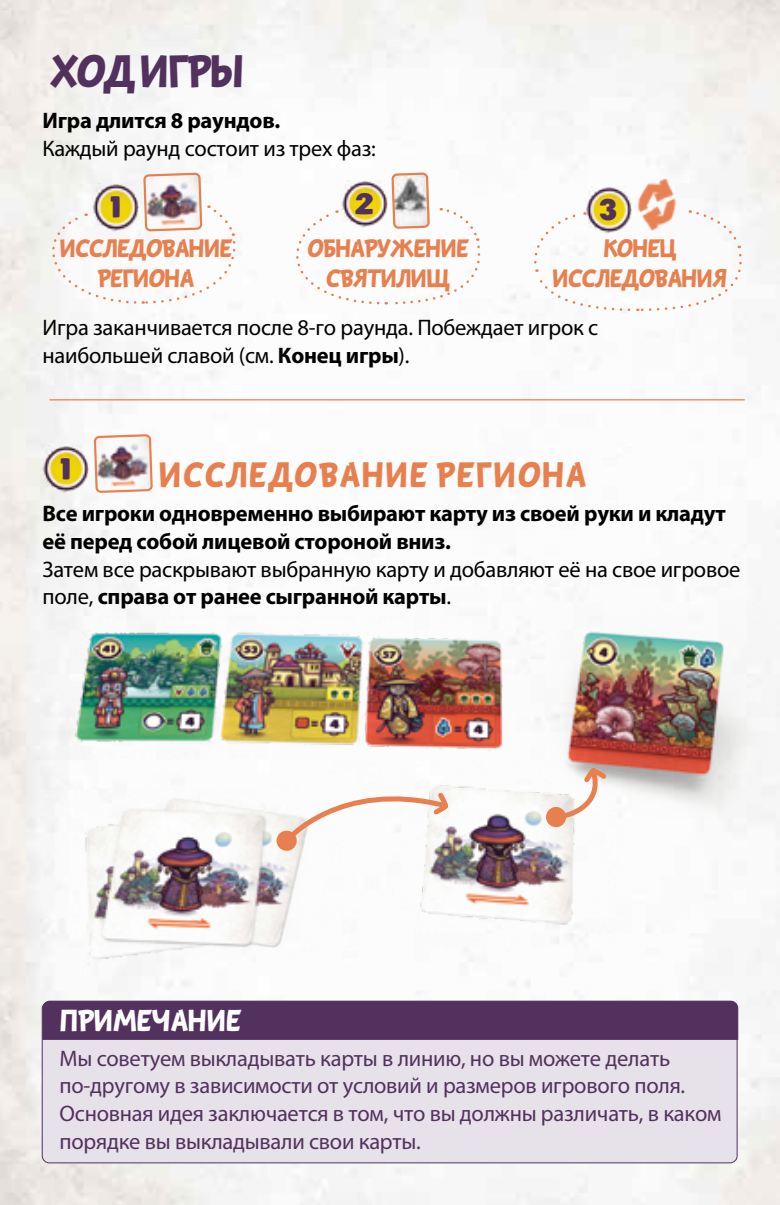
<style>
.page{position:relative;width:780px;height:1205px;background:#fff}
.page>*{position:absolute;margin:0;border:0;box-sizing:border-box;transform-origin:0 0}
.t1{font:700 45px "Dereza";letter-spacing:-.06em;color:#53315e}
.t2{font:700 35px "Dereza";letter-spacing:.02em;color:#e7804e}
.t3{font:700 30px "Dereza";letter-spacing:-.03em;color:#fff}
.t4{font:28.75px "Plump";color:#53315e}
.t5{font:700 25px/30px "Dereza";letter-spacing:-.05em;color:#e7804e;text-align:center}
.t6{font:22.5px/27.8px "Myriad Pro";letter-spacing:-.01em;color:#000}
.t7{font:22.5px/27.8px "Myriad Pro";letter-spacing:-.01em;color:#53315e}
.t8{font:700 22.5px/27.8px "Myriad Pro";letter-spacing:-.01em;color:#000}
.s1{font-weight:700}
</style>
<div class="page">
<img style="left:0;top:0;width:780px;height:1205px">
<div style="left:42px;top:1002px;width:695px;height:161px;background:#e7e2ea;border-radius:7px"></div>
<svg style="left:275px;top:48px;width:208px;height:258px"></svg>
<img style="left:629px;top:172px;width:55px;height:65px">
<svg style="left:637px;top:210px;width:106px;height:102px"></svg>
<svg style="left:533px;top:211px;width:98px;height:101px"></svg>
<svg style="left:28px;top:49px;width:209px;height:526px"></svg>
<img style="left:92px;top:183px;width:48px;height:48px">
<img style="left:341px;top:180px;width:48px;height:48px">
<img style="left:585px;top:186px;width:47px;height:48px">
<img style="left:42px;top:445px;width:48px;height:48px">
<div style="left:42px;top:1000px;width:696px;height:40px;background:#53315e"></div>
<hr style="left:50px;top:399px;width:694px;height:1px;background:#e7804e">
<img style="left:28px;top:575px;width:752px;height:244px">
<img style="left:44px;top:783px;width:578px;height:183px">
<svg style="left:275px;top:778px;width:177px;height:74px"></svg>
<svg style="left:545px;top:763px;width:63px;height:65px"></svg>
<h1 class="t1" style="left:50px;top:43px;width:197px">ХОД ИГРЫ</h1>
<p class="t8" style="left:43px;top:106px;width:239px">Игра длится 8 раундов.</p>
<p class="t6" style="left:43px;top:134px;width:335px">Каждый раунд состоит из трех фаз:</p>
<p class="t4" style="left:109px;top:190px;width:14px">1</p>
<p class="t4" style="left:355px;top:187px;width:20px">2</p>
<p class="t4" style="left:599px;top:193px;width:19px">3</p>
<p class="t5" style="left:59px;top:234px;width:174px">ИССЛЕДОВАНИЕ<br>РЕГИОНА</p>
<p class="t5" style="left:307px;top:234px;width:163px">ОБНАРУЖЕНИЕ<br>СВЯТИЛИЩ</p>
<p class="t5" style="left:552px;top:234px;width:177px">КОНЕЦ<br>ИССЛЕДОВАНИЯ</p>
<p class="t6" style="left:43px;top:313px;width:557px">Игра заканчивается после 8-го раунда. Побеждает игрок с наибольшей славой (см. <span class="s1">Конец игры</span>).</p>
<p class="t4" style="left:59px;top:452px;width:14px">1</p>
<h2 class="t2" style="left:158px;top:452px;width:429px">ИССЛЕДОВАНИЕ РЕГИОНА</h2>
<p class="t8" style="left:43px;top:499px;width:684px">Все игроки одновременно выбирают карту из своей руки и кладут её перед собой лицевой стороной вниз.</p>
<p class="t6" style="left:43px;top:555px;width:699px">Затем все раскрывают выбранную карту и добавляют её на свое игровое поле, <span class="s1">справа от ранее сыгранной карты</span>.</p>
<h3 class="t3" style="left:59px;top:1001px;width:184px">ПРИМЕЧАНИЕ</h3>
<p class="t7" style="left:60px;top:1044px;width:663px">Мы советуем выкладывать карты в линию, но вы можете делать по-другому в зависимости от условий и размеров игрового поля.<br>Основная идея заключается в том, что вы должны различать, в каком порядке вы выкладывали свои карты.</p>
</div>
